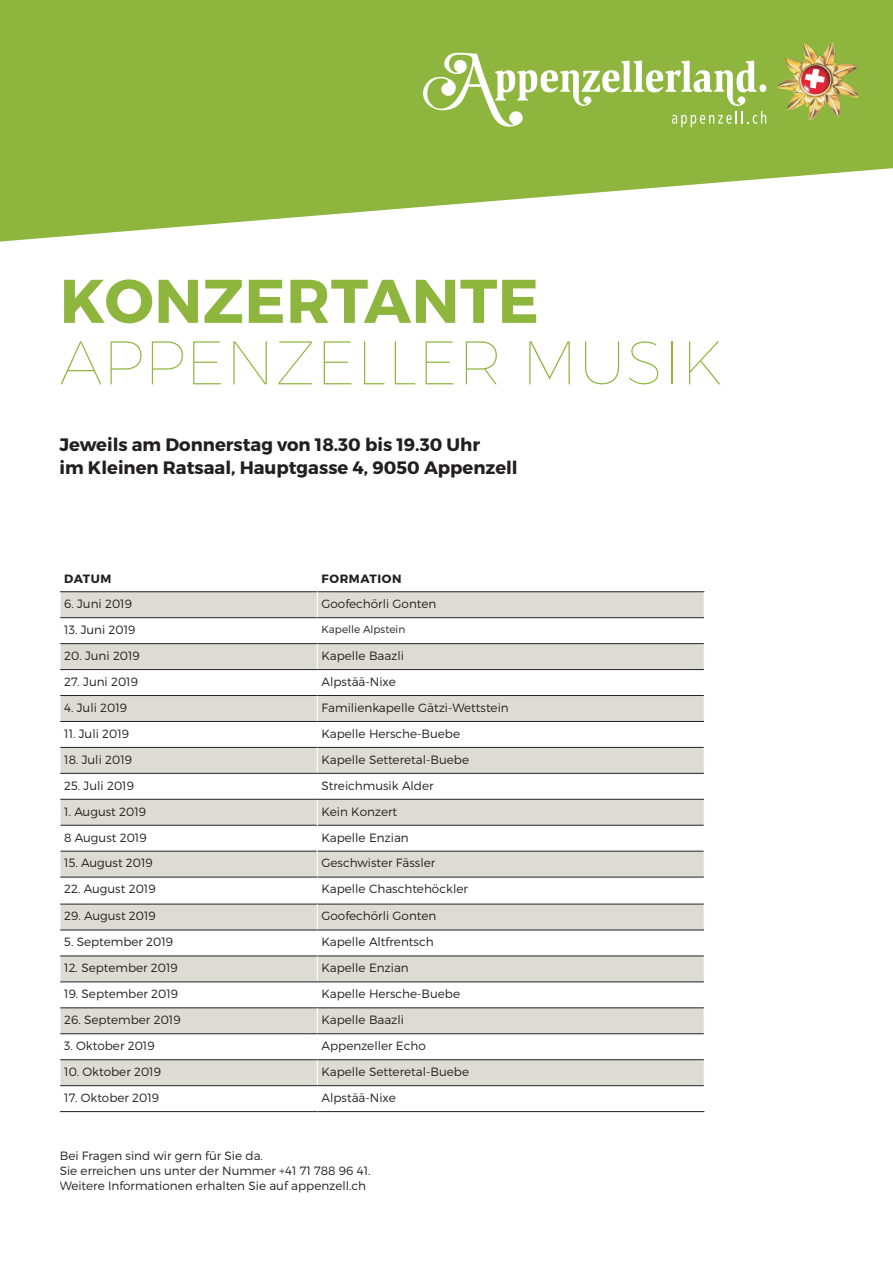
<style>
.page{position:relative;width:893px;height:1263px;background:#fff}
.page>*{position:absolute;margin:0;border:0;box-sizing:border-box;transform-origin:0 0}
.t1{font:100 61.5px "Montserrat";letter-spacing:.01em;color:#8eb63e}
.t2{font:700 61.5px "Montserrat";letter-spacing:.01em;color:#8eb63e}
.t3{font:700 18px "Montserrat";color:#231f20}
.Tab1_Grundschrift{font:300 12px "Montserrat";color:#231f20}
._05_Preise_mit_Linie{font:700 12px "Montserrat";letter-spacing:.05em;color:#231f20}
.Tab1_Grundschrift-2{font:300 10.5px "Montserrat";color:#231f20}
</style>
<div class="page">
<svg style="left:0;top:0;width:893px;height:242px;fill:#8eb63e"></svg>
<svg style="left:423px;top:53px;width:343px;height:74px"></svg>
<div style="left:760px;top:84px;width:6px;height:8px;background:#fff;border-radius:50%"></div>
<img style="left:777px;top:42px;width:82px;height:78px">
<div style="left:61px;top:592px;width:256px;height:25px;background:#dddcd4"></div>
<div style="left:317px;top:592px;width:387px;height:26px;background:#dddcd4"></div>
<svg style="left:61px;top:618px;width:643px;height:469px;fill:#dddcd4"></svg>
<hr style="left:60px;top:591px;width:257px;height:1px;background:#231f20">
<hr style="left:60px;top:825px;width:257px;height:1px;background:#231f20">
<hr style="left:317px;top:825px;width:387px;height:1px;background:#231f20">
<hr style="left:60px;top:851px;width:257px;height:1px;background:#231f20">
<hr style="left:317px;top:851px;width:387px;height:1px;background:#231f20">
<hr style="left:60px;top:877px;width:257px;height:1px;background:#231f20">
<hr style="left:317px;top:877px;width:387px;height:1px;background:#231f20">
<hr style="left:60px;top:904px;width:257px;height:1px;background:#231f20">
<hr style="left:317px;top:904px;width:387px;height:1px;background:#231f20">
<hr style="left:60px;top:930px;width:257px;height:1px;background:#231f20">
<hr style="left:317px;top:930px;width:387px;height:1px;background:#231f20">
<hr style="left:60px;top:617px;width:257px;height:1px;background:#231f20">
<hr style="left:60px;top:799px;width:257px;height:1px;background:#231f20">
<hr style="left:317px;top:799px;width:387px;height:1px;background:#231f20">
<hr style="left:60px;top:643px;width:257px;height:1px;background:#231f20">
<hr style="left:317px;top:591px;width:387px;height:1px;background:#231f20">
<hr style="left:317px;top:643px;width:387px;height:1px;background:#231f20">
<hr style="left:60px;top:669px;width:257px;height:1px;background:#231f20">
<hr style="left:317px;top:617px;width:387px;height:1px;background:#231f20">
<hr style="left:317px;top:669px;width:387px;height:1px;background:#231f20">
<hr style="left:60px;top:695px;width:257px;height:1px;background:#231f20">
<hr style="left:317px;top:695px;width:387px;height:1px;background:#231f20">
<hr style="left:60px;top:721px;width:257px;height:1px;background:#231f20">
<hr style="left:317px;top:721px;width:387px;height:1px;background:#231f20">
<hr style="left:60px;top:747px;width:257px;height:1px;background:#231f20">
<hr style="left:317px;top:747px;width:387px;height:1px;background:#231f20">
<hr style="left:60px;top:773px;width:257px;height:1px;background:#231f20">
<hr style="left:317px;top:773px;width:387px;height:1px;background:#231f20">
<hr style="left:60px;top:956px;width:257px;height:1px;background:#231f20">
<hr style="left:317px;top:956px;width:387px;height:1px;background:#231f20">
<hr style="left:60px;top:982px;width:257px;height:1px;background:#231f20">
<hr style="left:317px;top:982px;width:387px;height:1px;background:#231f20">
<hr style="left:60px;top:1007px;width:257px;height:1px;background:#231f20">
<hr style="left:317px;top:1007px;width:387px;height:1px;background:#231f20">
<hr style="left:317px;top:1033px;width:387px;height:1px;background:#231f20">
<hr style="left:317px;top:1059px;width:387px;height:1px;background:#231f20">
<hr style="left:317px;top:1085px;width:387px;height:1px;background:#231f20">
<hr style="left:317px;top:1111px;width:387px;height:1px;background:#231f20">
<hr style="left:60px;top:1033px;width:257px;height:1px;background:#231f20">
<hr style="left:60px;top:1059px;width:257px;height:1px;background:#231f20">
<hr style="left:60px;top:1085px;width:257px;height:1px;background:#231f20">
<svg style="left:317px;top:592px;width:1px;height:495px"></svg>
<hr style="left:60px;top:1111px;width:257px;height:1px;background:#231f20">
<p class="t2" style="left:60px;top:263px;width:481px">KONZERTANTE</p>
<p class="t1" style="left:60px;top:325px;width:664px">APPENZELLER MUSIK</p>
<p class="t3" style="left:60px;top:434px;width:422px">Jeweils am Donnerstag von 18.30 bis 19.30 Uhr</p>
<p class="t3" style="left:60px;top:456px;width:460px">im Kleinen Ratsaal, Hauptgasse 4, 9050 Appenzell</p>
<p class="_05_Preise_mit_Linie" style="left:64px;top:571px;width:49px">DATUM</p>
<p class="_05_Preise_mit_Linie" style="left:322px;top:571px;width:81px">FORMATION</p>
<p class="Tab1_Grundschrift" style="left:64px;top:596px;width:69px">6. Juni 2019</p>
<p class="Tab1_Grundschrift" style="left:321px;top:596px;width:116px">Goofechörli Gonten</p>
<p class="Tab1_Grundschrift" style="left:64px;top:622px;width:73px">13. Juni 2019</p>
<p class="Tab1_Grundschrift-2" style="left:321px;top:622px;width:85px">Kapelle Alpstein</p>
<p class="Tab1_Grundschrift" style="left:64px;top:648px;width:77px">20. Juni 2019</p>
<p class="Tab1_Grundschrift" style="left:321px;top:648px;width:84px">Kapelle Baazli</p>
<p class="Tab1_Grundschrift" style="left:64px;top:674px;width:75px">27. Juni 2019</p>
<p class="Tab1_Grundschrift" style="left:321px;top:674px;width:76px">Alpstää-Nixe</p>
<p class="Tab1_Grundschrift" style="left:64px;top:700px;width:64px">4. Juli 2019</p>
<p class="Tab1_Grundschrift" style="left:321px;top:700px;width:189px">Familienkapelle Gätzi-Wettstein</p>
<p class="Tab1_Grundschrift" style="left:64px;top:726px;width:66px">11. Juli 2019</p>
<p class="Tab1_Grundschrift" style="left:321px;top:726px;width:140px">Kapelle Hersche-Buebe</p>
<p class="Tab1_Grundschrift" style="left:64px;top:752px;width:69px">18. Juli 2019</p>
<p class="Tab1_Grundschrift" style="left:321px;top:752px;width:149px">Kapelle Setteretal-Buebe</p>
<p class="Tab1_Grundschrift" style="left:64px;top:778px;width:71px">25. Juli 2019</p>
<p class="Tab1_Grundschrift" style="left:321px;top:778px;width:114px">Streichmusik Alder</p>
<p class="Tab1_Grundschrift" style="left:64px;top:804px;width:83px">1. August 2019</p>
<p class="Tab1_Grundschrift" style="left:321px;top:804px;width:77px">Kein Konzert</p>
<p class="Tab1_Grundschrift" style="left:64px;top:830px;width:84px">8 August 2019</p>
<p class="Tab1_Grundschrift" style="left:321px;top:830px;width:89px">Kapelle Enzian</p>
<p class="Tab1_Grundschrift" style="left:64px;top:856px;width:90px">15. August 2019</p>
<p class="Tab1_Grundschrift" style="left:321px;top:856px;width:115px">Geschwister Fässler</p>
<p class="Tab1_Grundschrift" style="left:64px;top:882px;width:93px">22. August 2019</p>
<p class="Tab1_Grundschrift" style="left:321px;top:882px;width:148px">Kapelle Chaschtehöckler</p>
<p class="Tab1_Grundschrift" style="left:64px;top:909px;width:93px">29. August 2019</p>
<p class="Tab1_Grundschrift" style="left:321px;top:909px;width:116px">Goofechörli Gonten</p>
<p class="Tab1_Grundschrift" style="left:64px;top:935px;width:110px">5. September 2019</p>
<p class="Tab1_Grundschrift" style="left:321px;top:935px;width:114px">Kapelle Altfrentsch</p>
<p class="Tab1_Grundschrift" style="left:64px;top:961px;width:115px">12. September 2019</p>
<p class="Tab1_Grundschrift" style="left:321px;top:961px;width:89px">Kapelle Enzian</p>
<p class="Tab1_Grundschrift" style="left:64px;top:986px;width:115px">19. September 2019</p>
<p class="Tab1_Grundschrift" style="left:321px;top:986px;width:140px">Kapelle Hersche-Buebe</p>
<p class="Tab1_Grundschrift" style="left:64px;top:1012px;width:118px">26. September 2019</p>
<p class="Tab1_Grundschrift" style="left:321px;top:1012px;width:84px">Kapelle Baazli</p>
<p class="Tab1_Grundschrift" style="left:64px;top:1038px;width:92px">3. Oktober 2019</p>
<p class="Tab1_Grundschrift" style="left:321px;top:1038px;width:106px">Appenzeller Echo</p>
<p class="Tab1_Grundschrift" style="left:64px;top:1064px;width:98px">10. Oktober 2019</p>
<p class="Tab1_Grundschrift" style="left:321px;top:1064px;width:149px">Kapelle Setteretal-Buebe</p>
<p class="Tab1_Grundschrift" style="left:64px;top:1090px;width:96px">17. Oktober 2019</p>
<p class="Tab1_Grundschrift" style="left:321px;top:1090px;width:76px">Alpstää-Nixe</p>
<p class="Tab1_Grundschrift" style="left:60px;top:1148px;width:205px">Bei Fragen sind wir gern für Sie da.</p>
<p class="Tab1_Grundschrift" style="left:60px;top:1163px;width:312px">Sie erreichen uns unter der Nummer +41 71 788 96 41.</p>
<p class="Tab1_Grundschrift" style="left:60px;top:1178px;width:308px">Weitere Informationen erhalten Sie auf appenzell.ch</p>
</div>
